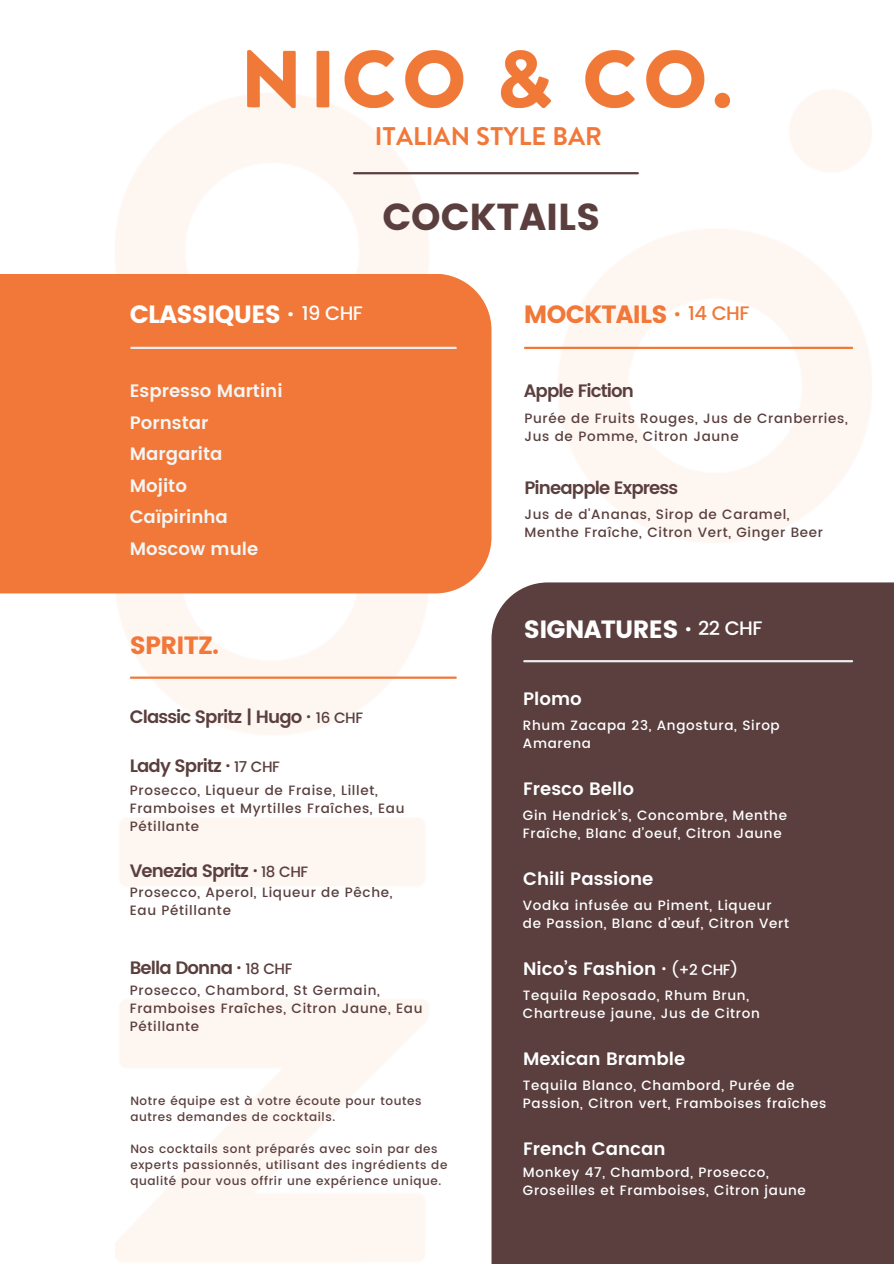
<style>
.page{position:relative;width:894px;height:1264px;background:#fff}
.page>*{position:absolute;margin:0;border:0;box-sizing:border-box;transform-origin:0 0}
.t1{font:37.5px "Poppins";color:#5a3f3e}
.t2{font:700 25.5px "Hv D Trial Brandon Text";color:#f17838}
.t3{font:24.9px "Poppins";letter-spacing:-.03em;color:#fff}
.t4{font:24.9px "Poppins";letter-spacing:-.03em;color:#f17838}
.t5{font:500 19.5px "Poppins";letter-spacing:-.03em;color:#fff}
.t6{font:500 19.5px "Poppins";color:#f17838}
.t7{font:600 18px "Poppins";letter-spacing:-.05em;color:#5a3f3e}
.t8{font:600 18px "Poppins";color:#fff}
.t9{font:600 18px/31.5px "Poppins";color:#f4f6f6}
.t10{font:500 15px "Poppins";letter-spacing:-.03em;color:#5a3f3e}
.t11{font:500 15px "Poppins";color:#fff}
.t12{font:500 13.5px/18px "Poppins";letter-spacing:.05em;color:#fff}
.t13{font:500 13.5px/18px "Poppins";letter-spacing:.05em;color:#5a3f3e}
.t14{font:500 12px/16px "Poppins";letter-spacing:.05em;color:#5a3f3e}
.s1{font-family:"Noto Sans";font-weight:700}
</style>
<div class="page">
<img style="left:554px;top:90px;width:317px;height:453px">
<div style="left:491px;top:582px;width:402px;height:681px;background:#5a3f3e"></div>
<img style="left:112px;top:95px;width:317px;height:1167px">
<img style="left:247px;top:50px;width:488px;height:67px">
<hr style="left:525px;top:347px;width:326px;height:2px;background:#f17838">
<hr style="left:131px;top:676px;width:324px;height:2px;background:#f17838">
<div style="left:0;top:274px;width:491px;height:319px;background:#f17838"></div>
<hr style="left:524px;top:660px;width:327px;height:2px;background:#ebeced">
<hr style="left:131px;top:347px;width:324px;height:2px;background:#ebeced">
<hr style="left:354px;top:172px;width:283px;height:2px;background:#5a3f3e">
<h2 class="t2" style="left:375px;top:127px;width:228px">ITALIAN STYLE BAR</h2>
<h1 class="t1" style="left:382px;top:195px;width:219px">COCKTAILS</h1>
<h3 class="t3" style="left:130px;top:300px;width:166px">CLASSIQUES <span class="s1">⸱</span></h3>
<h3 class="t4" style="left:523px;top:300px;width:158px">MOCKTAILS <span class="s1">⸱</span></h3>
<h3 class="t5" style="left:302px;top:299px;width:63px">19 CHF</h3>
<h3 class="t6" style="left:688px;top:299px;width:63px">14 CHF</h3>
<h3 class="t9" style="left:130px;top:376px;width:154px">Espresso Martini<br>Pornstar<br>Margarita<br>Mojito<br>Caïpirinha<br>Moscow mule</h3>
<h3 class="t4" style="left:130px;top:631px;width:90px">SPRITZ.</h3>
<h3 class="t7" style="left:130px;top:702px;width:183px">Classic Spritz | Hugo <span class="s1">⸱</span></h3>
<h3 class="t7" style="left:130px;top:752px;width:102px">Lady Spritz <span class="s1">⸱</span></h3>
<p class="t13" style="left:130px;top:781px;width:276px">Prosecco, Liqueur de Fraise, Lillet,<br>Framboises et Myrtilles Fraîches, Eau<br>Pétillante</p>
<h3 class="t7" style="left:130px;top:857px;width:129px">Venezia Spritz <span class="s1">⸱</span></h3>
<p class="t13" style="left:130px;top:883px;width:264px">Prosecco, Aperol, Liqueur de Pêche,<br>Eau Pétillante</p>
<p class="t10" style="left:316px;top:706px;width:49px">16 CHF</p>
<p class="t10" style="left:234px;top:755px;width:47px">17 CHF</p>
<p class="t10" style="left:261px;top:861px;width:49px">18 CHF</p>
<h3 class="t7" style="left:130px;top:954px;width:113px">Bella Donna <span class="s1">⸱</span></h3>
<p class="t13" style="left:130px;top:981px;width:294px">Prosecco, Chambord, St Germain,<br>Framboises Fraîches, Citron Jaune, Eau<br>Pétillante</p>
<p class="t10" style="left:245px;top:957px;width:49px">18 CHF</p>
<p class="t14" style="left:130px;top:1093px;width:292px">Notre équipe est à votre écoute pour toutes autres demandes de cocktails.</p>
<p class="t14" style="left:130px;top:1141px;width:318px">Nos cocktails sont préparés avec soin par des experts passionnés, utilisant des ingrédients de qualité pour vous offrir une expérience unique.</p>
<h3 class="t7" style="left:523px;top:378px;width:112px">Apple Fiction</h3>
<p class="t13" style="left:524px;top:409px;width:325px">Purée de Fruits Rouges, Jus de Cranberries,<br>Jus de Pomme, Citron Jaune</p>
<h3 class="t7" style="left:524px;top:474px;width:155px">Pineapple Express</h3>
<p class="t13" style="left:524px;top:506px;width:300px">Jus de d'Ananas, Sirop de Caramel,<br>Menthe Fraîche, Citron Vert, Ginger Beer</p>
<h3 class="t3" style="left:523px;top:614px;width:169px">SIGNATURES <span class="s1">⸱</span></h3>
<h3 class="t5" style="left:697px;top:613px;width:66px">22 CHF</h3>
<h3 class="t8" style="left:523px;top:684px;width:60px">Plomo</h3>
<p class="t12" style="left:522px;top:716px;width:258px">Rhum Zacapa 23, Angostura, Sirop<br>Amarena</p>
<h3 class="t8" style="left:523px;top:774px;width:112px">Fresco Bello</h3>
<p class="t12" style="left:522px;top:806px;width:265px">Gin Hendrick’s, Concombre, Menthe<br>Fraîche, Blanc d’oeuf, Citron Jaune</p>
<h3 class="t8" style="left:523px;top:864px;width:132px">Chili Passione</h3>
<p class="t12" style="left:522px;top:896px;width:268px">Vodka infusée au Piment, Liqueur de Passion, Blanc d’œuf, Citron Vert</p>
<p class="t11" style="left:671px;top:958px;width:68px">(+2 CHF)</p>
<h3 class="t8" style="left:523px;top:954px;width:145px">Nico’s Fashion <span class="s1">⸱</span></h3>
<p class="t12" style="left:522px;top:986px;width:238px">Tequila Reposado, Rhum Brun,<br>Chartreuse jaune, Jus de Citron</p>
<h3 class="t8" style="left:523px;top:1044px;width:164px">Mexican Bramble</h3>
<p class="t12" style="left:522px;top:1076px;width:305px">Tequila Blanco, Chambord, Purée de<br>Passion, Citron vert, Framboises fraîches</p>
<h3 class="t8" style="left:523px;top:1134px;width:144px">French Cancan</h3>
<p class="t12" style="left:522px;top:1163px;width:284px">Monkey 47, Chambord, Prosecco,<br>Groseilles et Framboises, Citron jaune</p>
</div>
